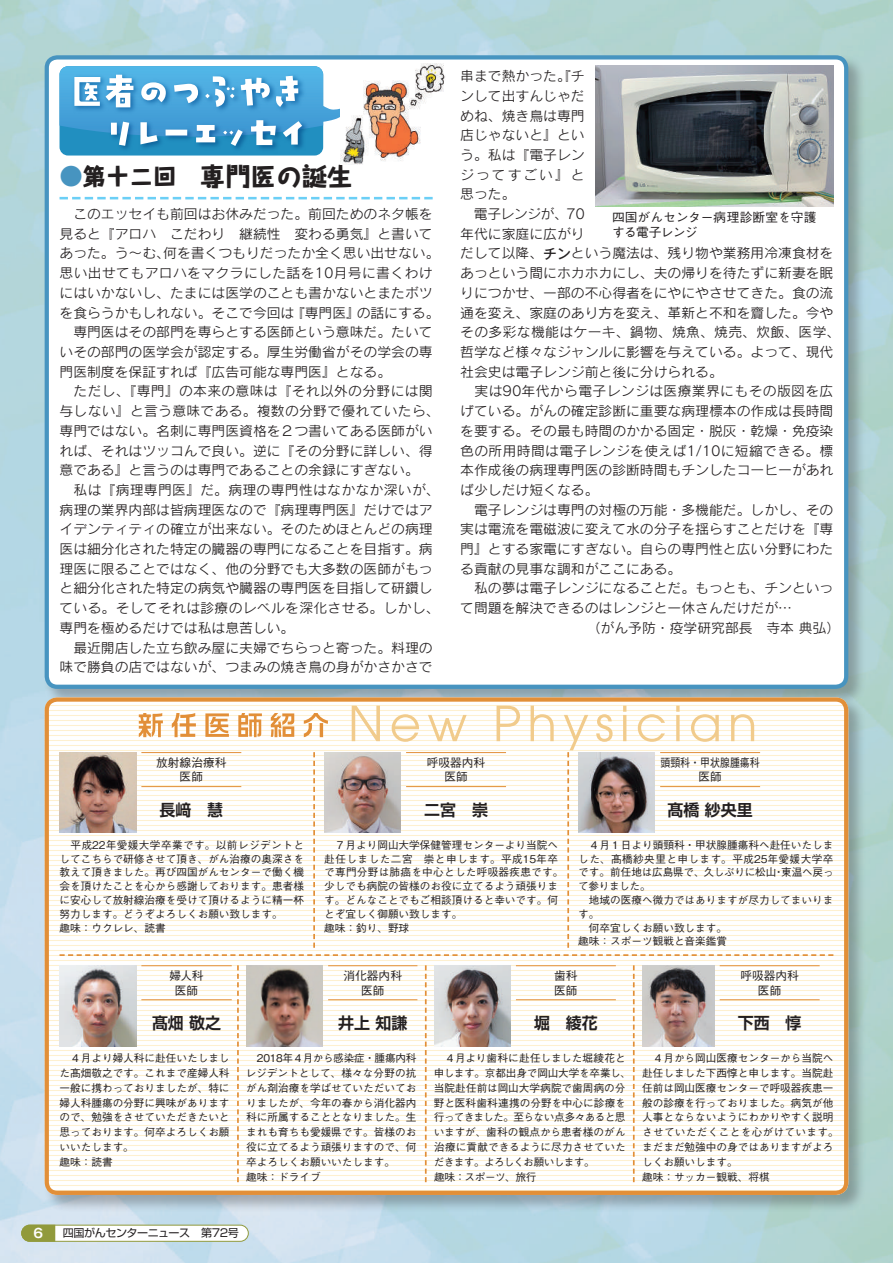
<style>
.page{position:relative;width:893px;height:1263px;background:#fff}
.page>*{position:absolute;margin:0;border:0;box-sizing:border-box;transform-origin:0 0}
.t1{font:800 25.5px "Taka Hand Std";color:#231f20}
.t2{font:700 15.9px "Shin Go Pro De";color:#231f20}
.t3{font:13.5px/19.6px "Rodin Pro M";color:#231f20}
.t4{font:13.5px "Rodin Pro M";letter-spacing:.025em;color:#231f20}
.t5{font:13.5px "Rodin Pro M";letter-spacing:-.035em;color:#231f20}
.t6{font:500 12.75px/14.9px "Gothic BBB Pro";letter-spacing:-.01em;color:#231f20}
.t7{font:700 12.75px "Gothic MB101 Pro De";color:#fff}
.t8{font:500 11.7px/14.9px "Gothic BBB Pro";color:#231f20;text-align:center}
.t9{font:500 11.7px/14.9px "Gothic BBB Pro";color:#231f20;text-align:center;scale:.85 1}
.t10{font:11.1px "Shin Go Pro";letter-spacing:-.04em;color:#231f20}
.t11{font:500 10.65px/14.9px "Gothic BBB Pro";color:#231f20}
.s1{font-size:23.4px;color:#4794c0}
.s2{font-size:23.4px}
.s3{font-family:"Gothic MB101 Pro";font-weight:500}
</style>
<div class="page">
<img style="left:0;top:0;width:893px;height:1263px">
<div style="left:44px;top:55px;width:822px;height:652px;background:#231f20;opacity:.3"></div>
<div style="left:47px;top:57px;width:799px;height:630px;background:#fff;border-radius:11px"></div>
<div style="left:45px;top:55px;width:803px;height:634px;border:4px solid #4794c0;border-radius:11px"></div>
<div style="left:44px;top:697px;width:822px;height:516px;background:#231f20;opacity:.3"></div>
<svg style="left:45px;top:697px;width:803px;height:498px"></svg>
<div style="left:45px;top:697px;width:803px;height:498px;border:4px solid #e28f38;border-radius:11px"></div>
<div style="left:22px;top:1225px;width:226px;height:16px;background:#fff;border-radius:8px"></div>
<div style="left:21px;top:1225px;width:228px;height:17px;border:1px solid #919a3c;border-radius:8px"></div>
<svg style="left:21px;top:1225px;width:34px;height:17px"></svg>
<svg style="left:60px;top:197px;width:373px;height:2px"></svg>
<img style="left:70px;top:146px;width:241px;height:9px">
<svg style="left:60px;top:66px;width:280px;height:80px"></svg>
<img style="left:340px;top:63px;width:105px;height:102px">
<img style="left:595px;top:66px;width:238px;height:140px">
<img style="left:246px;top:965px;width:77px;height:81px">
<hr style="left:328px;top:965px;width:89px;height:1px;background:#e28f38">
<hr style="left:328px;top:999px;width:89px;height:1px;background:#e28f38">
<img style="left:642px;top:965px;width:72px;height:81px">
<hr style="left:720px;top:965px;width:100px;height:1px;background:#e28f38">
<hr style="left:720px;top:999px;width:100px;height:1px;background:#e28f38">
<img style="left:434px;top:965px;width:77px;height:81px">
<hr style="left:516px;top:965px;width:100px;height:1px;background:#e28f38">
<hr style="left:516px;top:999px;width:100px;height:1px;background:#e28f38">
<img style="left:60px;top:965px;width:76px;height:81px">
<hr style="left:141px;top:965px;width:91px;height:1px;background:#e28f38">
<hr style="left:141px;top:999px;width:91px;height:1px;background:#e28f38">
<svg style="left:425px;top:965px;width:2px;height:217px"></svg>
<svg style="left:237px;top:965px;width:2px;height:217px"></svg>
<svg style="left:633px;top:965px;width:2px;height:217px"></svg>
<img style="left:588px;top:752px;width:67px;height:81px">
<hr style="left:660px;top:752px;width:100px;height:1px;background:#e28f38">
<hr style="left:660px;top:786px;width:100px;height:1px;background:#e28f38">
<img style="left:324px;top:752px;width:77px;height:81px">
<hr style="left:406px;top:752px;width:100px;height:1px;background:#e28f38">
<hr style="left:406px;top:786px;width:100px;height:1px;background:#e28f38">
<svg style="left:313px;top:752px;width:2px;height:196px"></svg>
<svg style="left:60px;top:954px;width:773px;height:2px"></svg>
<img style="left:60px;top:752px;width:76px;height:81px">
<hr style="left:141px;top:752px;width:100px;height:1px;background:#e28f38">
<hr style="left:141px;top:786px;width:100px;height:1px;background:#e28f38">
<svg style="left:139px;top:713px;width:24px;height:24px"></svg>
<svg style="left:172px;top:713px;width:24px;height:24px"></svg>
<svg style="left:205px;top:713px;width:24px;height:24px"></svg>
<svg style="left:238px;top:713px;width:24px;height:24px"></svg>
<svg style="left:271px;top:713px;width:23px;height:24px"></svg>
<svg style="left:304px;top:713px;width:24px;height:24px"></svg>
<svg style="left:352px;top:706px;width:28px;height:35px"></svg>
<svg style="left:392px;top:714px;width:27px;height:28px"></svg>
<svg style="left:428px;top:715px;width:39px;height:26px"></svg>
<svg style="left:497px;top:706px;width:23px;height:35px"></svg>
<svg style="left:531px;top:706px;width:23px;height:35px"></svg>
<svg style="left:564px;top:715px;width:24px;height:233px"></svg>
<svg style="left:596px;top:714px;width:17px;height:28px"></svg>
<hr style="left:623px;top:715px;width:3px;height:26px;background:#f1cb8c">
<svg style="left:623px;top:706px;width:3px;height:6px"></svg>
<svg style="left:638px;top:714px;width:27px;height:28px"></svg>
<svg style="left:676px;top:715px;width:4px;height:26px"></svg>
<svg style="left:676px;top:706px;width:4px;height:6px"></svg>
<svg style="left:691px;top:714px;width:28px;height:28px"></svg>
<svg style="left:731px;top:714px;width:23px;height:27px"></svg>
<h1 class="t1" style="left:60px;top:158px;width:295px"><span class="s1">●</span><span class="s2">第十二回　</span>専門医の誕生</h1>
<p class="t3" style="left:60px;top:204px;width:382px">　このエッセイも前回はお休みだった。前回ためのネタ帳を見ると『アロハ　こだわり　継続性　変わる勇気』と書いてあった。う〜む、何を書くつもりだったか全く思い出せない。思い出せてもアロハをマクラにした話を10月号に書くわけにはいかないし、たまには医学のことも書かないとまたボツを食らうかもしれない。そこで今回は『専門医』の話にする。　専門医はその部門を専らとする医師という意味だ。たいていその部門の医学会が認定する。厚生労働省がその学会の専門医制度を保証すれば『広告可能な専門医』となる。<br>　ただし、『専門』の本来の意味は『それ以外の分野には関与しない』と言う意味である。複数の分野で優れていたら、専門ではない。名刺に専門医資格を２つ書いてある医師がいれば、それはツッコんで良い。逆に『その分野に詳しい、得意である』と言うのは専門であることの余録にすぎない。<br>　私は『病理専門医』だ。病理の専門性はなかなか深いが、病理の業界内部は皆病理医なので『病理専門医』だけではアイデンティティの確立が出来ない。そのためほとんどの病理医は細分化された特定の臓器の専門になることを目指す。病理医に限ることではなく、他の分野でも大多数の医師がもっと細分化された特定の病気や臓器の専門医を目指して研鑽している。そしてそれは診療のレベルを深化させる。しかし、専門を極めるだけでは私は息苦しい。<br>　最近開店した立ち飲み屋に夫婦でちらっと寄った。料理の味で勝負の店ではないが、つまみの焼き鳥の身がかさかさで</p>
<p class="t3" style="left:460px;top:66px;width:126px">串まで熱かった。『チ</p>
<p class="t3" style="left:460px;top:85px;width:126px">ンして出すんじゃだ</p>
<p class="t3" style="left:460px;top:105px;width:126px">めね、焼き鳥は専門</p>
<p class="t3" style="left:460px;top:125px;width:126px">店じゃないと』とい</p>
<p class="t3" style="left:460px;top:145px;width:126px">う。私は『電子レン</p>
<p class="t3" style="left:460px;top:164px;width:126px">ジってすごい』と</p>
<p class="t3" style="left:460px;top:184px;width:57px">思った。</p>
<p class="t5" style="left:460px;top:205px;width:126px">　電子レンジが、70</p>
<p class="t3" style="left:460px;top:223px;width:126px">年代に家庭に広がり</p>
<p class="t3" style="left:460px;top:243px;width:375px">だして以降、<span class="s3">チン</span>という魔法は、残り物や業務用冷凍食材を</p>
<p class="t3" style="left:460px;top:263px;width:375px">あっという間にホカホカにし、夫の帰りを待たずに新妻を眠</p>
<p class="t3" style="left:460px;top:282px;width:375px">りにつかせ、一部の不心得者をにやにやさせてきた。食の流</p>
<p class="t3" style="left:460px;top:302px;width:375px">通を変え、家庭のあり方を変え、革新と不和を齎した。今や</p>
<p class="t4" style="left:460px;top:323px;width:382px">その多彩な機能はケーキ、鍋物、焼魚、焼売、炊飯、医学、</p>
<p class="t3" style="left:460px;top:342px;width:375px">哲学など様々なジャンルに影響を与えている。よって、現代</p>
<p class="t3" style="left:460px;top:361px;width:264px">社会史は電子レンジ前と後に分けられる。</p>
<p class="t4" style="left:460px;top:383px;width:375px">　実は90年代から電子レンジは医療業界にもその版図を広</p>
<p class="t3" style="left:460px;top:401px;width:375px">げている。がんの確定診断に重要な病理標本の作成は長時間</p>
<p class="t3" style="left:460px;top:420px;width:375px">を要する。その最も時間のかかる固定・脱灰・乾燥・免疫染</p>
<p class="t4" style="left:460px;top:442px;width:375px">色の所用時間は電子レンジを使えば1/10に短縮できる。標</p>
<p class="t3" style="left:460px;top:460px;width:375px">本作成後の病理専門医の診断時間もチンしたコーヒーがあれ</p>
<p class="t3" style="left:460px;top:480px;width:140px">ば少しだけ短くなる。</p>
<p class="t3" style="left:460px;top:499px;width:375px">　電子レンジは専門の対極の万能・多機能だ。しかし、その</p>
<p class="t3" style="left:460px;top:519px;width:375px">実は電流を電磁波に変えて水の分子を揺らすことだけを『専</p>
<p class="t3" style="left:460px;top:539px;width:375px">門』とする家電にすぎない。自らの専門性と広い分野にわた</p>
<p class="t3" style="left:460px;top:558px;width:223px">る貢献の見事な調和がここにある。</p>
<p class="t3" style="left:460px;top:578px;width:375px">　私の夢は電子レンジになることだ。もっとも、チンといっ</p>
<p class="t3" style="left:460px;top:598px;width:333px">て問題を解決できるのはレンジと一休さんだけだが…</p>
<p class="t3" style="left:587px;top:617px;width:255px">（がん予防・疫学研究部長　寺本典弘）</p>
<p class="t6" style="left:612px;top:208px;width:206px">四国がんセンター病理診断室を守護する電子レンジ</p>
<p class="t8" style="left:156px;top:753px;width:72px">放射線治療科医師</p>
<p class="t2" style="left:159px;top:797px;width:65px">長﨑　慧</p>
<p class="t11" style="left:60px;top:836px;width:246px;line-height:13.8px">　平成22年愛媛大学卒業です。以前レジデントとしてこちらで研修させて頂き、がん治療の奥深さを教えて頂きました。再び四国がんセンターで働く機会を頂けたことを心から感謝しております。患者様に安心して放射線治療を受けて頂けるように精一杯努力します。どうぞよろしくお願い致します。<br>趣味：ウクレレ、読書</p>
<p class="t8" style="left:169px;top:966px;width:36px">婦人科医師</p>
<p class="t2" style="left:152px;top:1010px;width:71px">髙畑 敬之</p>
<p class="t8" style="left:427px;top:753px;width:60px">呼吸器内科医師</p>
<p class="t2" style="left:424px;top:797px;width:65px">二宮　崇</p>
<p class="t11" style="left:324px;top:836px;width:241px;line-height:13.8px">　７月より岡山大学保健管理センターより当院へ赴任しました二宮　崇と申します。平成15年卒で専門分野は肺癌を中心とした呼吸器疾患です。少しでも病院の皆様のお役に立てるよう頑張ります。どんなことでもご相談頂けると幸いです。何とぞ宜しく御願い致します。<br>趣味：釣り、野球</p>
<p class="t9" style="left:660px;top:753px;width:118px">頭頸科・甲状腺腫瘍科医師</p>
<p class="t2" style="left:668px;top:797px;width:87px">髙橋 紗央里</p>
<p class="t11" style="left:578px;top:836px;width:257px;line-height:13.8px">　４月１日より頭頸科・甲状腺腫瘍科へ赴任いたしました、髙橋紗央里と申します。平成25年愛媛大学卒です。前任地は広島県で、久しぶりに松山・東温へ戻って参りました。<br>　地域の医療へ微力ではありますが尽力してまいります。<br>　何卒宜しくお願い致します。<br>趣味：スポーツ観戦と音楽鑑賞</p>
<p class="t8" style="left:344px;top:966px;width:60px">消化器内科医師</p>
<p class="t2" style="left:338px;top:1010px;width:71px">井上 知謙</p>
<p class="t8" style="left:554px;top:966px;width:25px;text-align:left">歯科医師</p>
<p class="t2" style="left:534px;top:1010px;width:65px">堀　綾花</p>
<p class="t8" style="left:740px;top:966px;width:60px">呼吸器内科医師</p>
<p class="t2" style="left:738px;top:1010px;width:65px">下西　惇</p>
<p class="t11" style="left:60px;top:1049px;width:172px">　４月より婦人科に赴任いたしました髙畑敬之です。これまで産婦人科一般に携わっておりましたが、特に婦人科腫瘍の分野に興味がありますので、勉強をさせていただきたいと思っております。何卒よろしくお願いいたします。<br>趣味：読書</p>
<p class="t11" style="left:246px;top:1049px;width:172px">　2018年４月から感染症・腫瘍内科レジデントとして、様々な分野の抗がん剤治療を学ばせていただいておりましたが、今年の春から消化器内科に所属することとなりました。生まれも育ちも愛媛県です。皆様のお役に立てるよう頑張りますので、何卒よろしくお願いいたします。<br>趣味：ドライブ</p>
<p class="t11" style="left:434px;top:1049px;width:199px">　４月より歯科に赴任しました堀綾花と申します。京都出身で岡山大学を卒業し、当院赴任前は岡山大学病院で歯周病の分野と医科歯科連携の分野を中心に診療を行ってきました。至らない点多々あると思いますが、歯科の観点から患者様のがん治療に貢献できるように尽力させていただきます。よろしくお願いします。<br>趣味：スポーツ、旅行</p>
<p class="t11" style="left:642px;top:1049px;width:198px">　４月から岡山医療センターから当院へ赴任しました下西惇と申します。当院赴任前は岡山医療センターで呼吸器疾患一般の診療を行っておりました。病気が他人事とならないようにわかりやすく説明させていただくことを心がけています。まだまだ勉強中の身ではありますがよろしくお願いします。<br>趣味：サッカー観戦、将棋</p>
<p class="t7" style="left:33px;top:1222px;width:11px">6</p>
<p class="t10" style="left:63px;top:1224px;width:177px">四国がんセンターニュース　第72号</p>
</div>
